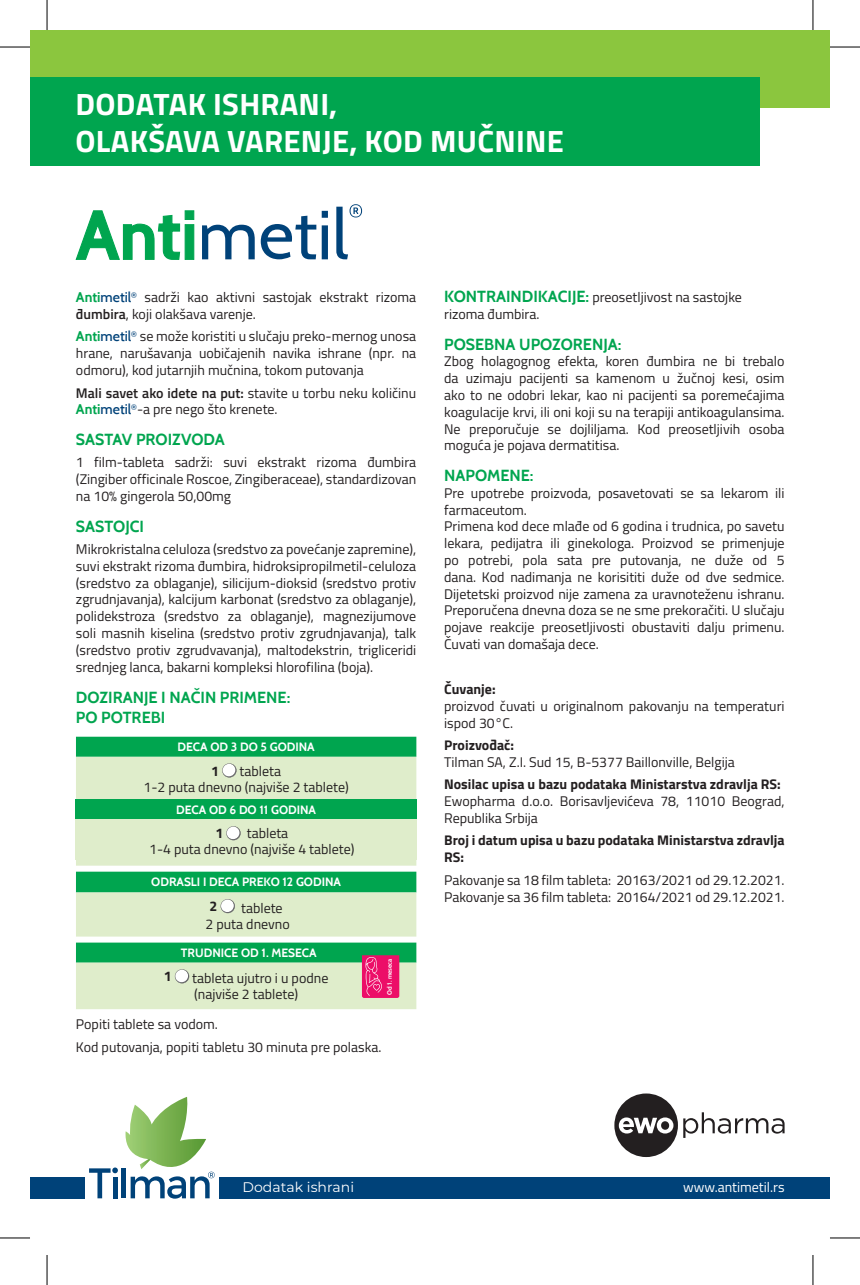
<style>
.page{position:relative;width:860px;height:1285px;background:#fff}
.page>*{position:absolute;margin:0;border:0;box-sizing:border-box;transform-origin:0 0}
.t1{font:700 30.8px/37px "Titillium Web";letter-spacing:.01em;color:#fff}
.t2{font:700 16px/20px "Cabin";color:#00a54f}
.t3{font:14px/16.8px "Titillium Web";color:#231f20}
.t4{font:700 14px/16.8px "Titillium Web";color:#231f20}
.t5{font:14px "Titillium Web";color:#fff}
.t6{font:14px "Montserrat";color:#fff}
.t7{font:700 12px "Cabin";color:#fff}
.t8{font:700 6.4px "Cabin";color:#fff}
.s1{font-family:"Cabin";font-weight:700;color:#00a54f}
.s2{font-family:"Cabin";font-weight:500;color:#004279}
.s3{font-weight:600}
.s4{font-family:"Cabin";font-weight:700;font-size:16px;color:#00a54f}
</style>
<div class="page">
<div style="left:30px;top:30px;width:799px;height:78px;background:#8bc63e"></div>
<div style="left:30px;top:77px;width:729px;height:89px;background:#00a54f"></div>
<svg style="left:89px;top:1097px;width:126px;height:101px"></svg>
<div style="left:219px;top:1176px;width:610px;height:22px;background:#004279"></div>
<div style="left:30px;top:1176px;width:55px;height:22px;background:#004279"></div>
<svg style="left:75px;top:210px;width:120px;height:50px"></svg>
<svg style="left:202px;top:225px;width:53px;height:34px"></svg>
<svg style="left:261px;top:211px;width:67px;height:48px"></svg>
<svg style="left:336px;top:204px;width:26px;height:55px"></svg>
<svg style="left:76px;top:736px;width:340px;height:21px;fill:#00a54f"></svg>
<svg style="left:76px;top:757px;width:340px;height:252px;fill:#dfedcb"></svg>
<svg style="left:222px;top:763px;width:14px;height:14px"></svg>
<div style="left:75px;top:799px;width:342px;height:20px;background:#00a54f"></div>
<div style="left:75px;top:819px;width:342px;height:41px;background:#dfedcb"></div>
<svg style="left:226px;top:826px;width:14px;height:14px"></svg>
<svg style="left:220px;top:899px;width:15px;height:14px"></svg>
<svg style="left:175px;top:969px;width:14px;height:14px"></svg>
<svg style="left:683px;top:1112px;width:101px;height:26px"></svg>
<svg style="left:614px;top:1093px;width:63px;height:64px"></svg>
<svg style="left:362px;top:955px;width:37px;height:43px"></svg>
<hr style="left:0;top:47px;width:30px;height:1px;background:#000">
<hr style="left:829px;top:47px;width:30px;height:1px;background:#000">
<hr style="left:0;top:1237px;width:30px;height:1px;background:#000">
<hr style="left:829px;top:1237px;width:30px;height:1px;background:#000">
<hr style="left:47px;top:0;width:1px;height:30px;background:#000">
<hr style="left:47px;top:1255px;width:1px;height:30px;background:#000">
<hr style="left:812px;top:0;width:1px;height:30px;background:#000">
<hr style="left:812px;top:1255px;width:1px;height:30px;background:#000">
<h1 class="t1" style="left:76px;top:84px;width:490px">DODATAK ISHRANI,<br>OLAKŠAVA VARENJE, KOD MUČNINE</h1>
<p class="t3" style="left:76px;top:288px;width:342px"><span class="s1">Anti</span><span class="s2">metil</span><sup>®</sup> sadrži kao aktivni sastojak ekstrakt rizoma <span class="s3">đumbira</span>, koji olakšava varenje.</p>
<p class="t3" style="left:76px;top:327px;width:342px;text-align:justify"><span class="s1">Anti</span><span class="s2">metil</span><sup>®</sup> se može koristiti u slučaju preko-mernog unosa hrane, narušavanja uobičajenih navika ishrane (npr. na odmoru), kod jutarnjih mučnina, tokom putovanja</p>
<p class="t3" style="left:76px;top:383px;width:342px"><span class="s3">Mali savet ako idete na put:</span> stavite u torbu neku količinu<br><span class="s1">Anti</span><span class="s2">metil</span><sup>®</sup>-a pre nego što krenete.</p>
<p class="t2" style="left:76px;top:429px;width:150px">SASTAV PROIZVODA</p>
<p class="t3" style="left:76px;top:453px;width:342px;text-align:justify">1 film-tableta sadrži: suvi ekstrakt rizoma đumbira (Zingiber officinale Roscoe, Zingiberaceae), standardizovan na 10% gingerola 50,00mg</p>
<p class="t2" style="left:76px;top:516px;width:70px">SASTOJCI</p>
<p class="t3" style="left:76px;top:540px;width:342px;text-align:justify">Mikrokristalna celuloza (sredstvo za povećanje zapremine), suvi ekstrakt rizoma đumbira, hidroksipropilmetil-celuloza (sredstvo za oblaganje), silicijum-dioksid (sredstvo protiv zgrudnjavanja), kalcijum karbonat (sredstvo za oblaganje), polidekstroza (sredstvo za oblaganje), magnezijumove soli masnih kiselina (sredstvo protiv zgrudnjavanja), talk (sredstvo protiv zgrudvavanja), maltodekstrin, trigliceridi srednjeg lanca, bakarni kompleksi hlorofilina (boja).</p>
<p class="t2" style="left:76px;top:687px;width:216px">DOZIRANJE I NAČIN PRIMENE:<br>PO POTREBI</p>
<p class="t7" style="left:177px;top:739px;width:139px">DECA OD 3 DO 5 GODINA</p>
<p class="t4" style="left:211px;top:761px;width:9px">1</p>
<p class="t3" style="left:143px;top:762px;width:207px;line-height:16px;text-indent:96px">tableta<br>1-2 puta dnevno (najviše 2 tablete)</p>
<p class="t7" style="left:176px;top:802px;width:141px">DECA OD 6 DO 11 GODINA</p>
<p class="t4" style="left:215px;top:824px;width:9px">1</p>
<p class="t3" style="left:149px;top:824px;width:207px;line-height:16px;text-indent:98px">tableta<br>1-4 puta dnevno (najviše 4 tablete)</p>
<p class="t7" style="left:151px;top:874px;width:191px">ODRASLI I DECA PREKO 12 GODINA</p>
<p class="t4" style="left:210px;top:897px;width:9px">2</p>
<p class="t3" style="left:205px;top:899px;width:86px;line-height:16px;text-indent:36px">tablete<br>2 puta dnevno</p>
<p class="t7" style="left:181px;top:945px;width:137px">TRUDNICE OD 1. MESECA</p>
<p class="t8" style="left:385px;top:994px;width:37px;rotate:-90deg">Od 1. meseca</p>
<p class="t4" style="left:164px;top:967px;width:9px">1</p>
<p class="t3" style="left:192px;top:969px;width:138px;line-height:16px">tableta ujutro i u podne (najviše 2 tablete)</p>
<p class="t3" style="left:76px;top:1012px;width:307px;line-height:22.4px">Popiti tablete sa vodom.<br>Kod putovanja, popiti tabletu 30 minuta pre polaska.</p>
<p class="t3" style="left:444px;top:288px;width:299px"><span class="s4">KONTRAINDIKACIJE:</span> preosetljivost na sastojke rizoma đumbira.</p>
<p class="t2" style="left:444px;top:334px;width:179px">POSEBNA UPOZORENJA:</p>
<p class="t3" style="left:444px;top:352px;width:342px;text-align:justify">Zbog holagognog efekta, koren đumbira ne bi trebalo da uzimaju pacijenti sa kamenom u žučnoj kesi, osim ako to ne odobri lekar, kao ni pacijenti sa poremećajima koagulacije krvi, ili oni koji su na terapiji antikoagulansima.<br>Ne preporučuje se dojliljama. Kod preosetljivih osoba moguća je pojava dermatitisa.</p>
<p class="t2" style="left:444px;top:465px;width:91px">NAPOMENE:</p>
<p class="t3" style="left:444px;top:484px;width:342px">Pre upotrebe proizvoda, posavetovati se sa lekarom ili farmaceutom.<br>Primena kod dece mlađe od 6 godina i trudnica, po savetu lekara, pedijatra ili ginekologa. Proizvod se primenjuje po potrebi, pola sata pre putovanja, ne duže od 5 dana. Kod nadimanja ne korisititi duže od dve sedmice.<br>Dijetetski proizvod nije zamena za uravnoteženu ishranu.<br>Preporučena dnevna doza se ne sme prekoračiti. U slučaju pojave reakcije preosetljivosti obustaviti dalju primenu.<br>Čuvati van domašaja dece.</p>
<p class="t4" style="left:444px;top:680px;width:53px">Čuvanje:</p>
<p class="t3" style="left:444px;top:697px;width:342px">proizvod čuvati u originalnom pakovanju na temperaturi ispod 30°C.</p>
<p class="t4" style="left:444px;top:736px;width:71px">Proizvođač:</p>
<p class="t3" style="left:444px;top:753px;width:292px">Tilman SA, Z.I. Sud 15, B-5377 Baillonville, Belgija</p>
<p class="t4" style="left:444px;top:775px;width:338px">Nosilac upisa u bazu podataka Ministarstva zdravlja RS:</p>
<p class="t3" style="left:444px;top:792px;width:342px">Ewopharma d.o.o. Borisavljevićeva 78, 11010 Beograd,<br>Republika Srbija</p>
<p class="t4" style="left:444px;top:831px;width:342px">Broj i datum upisa u bazu podataka Ministarstva zdravlja<br>RS:</p>
<p class="t3" style="left:444px;top:870px;width:342px">Pakovanje sa 18 film tableta: 20163/2021 od 29.12.2021.<br>Pakovanje sa 36 film tableta: 20164/2021 od 29.12.2021.</p>
<p class="t6" style="left:242px;top:1177px;width:113px">Dodatak ishrani</p>
<p class="t5" style="left:683px;top:1176px;width:103px">www.antimetil.rs</p>
</div>
